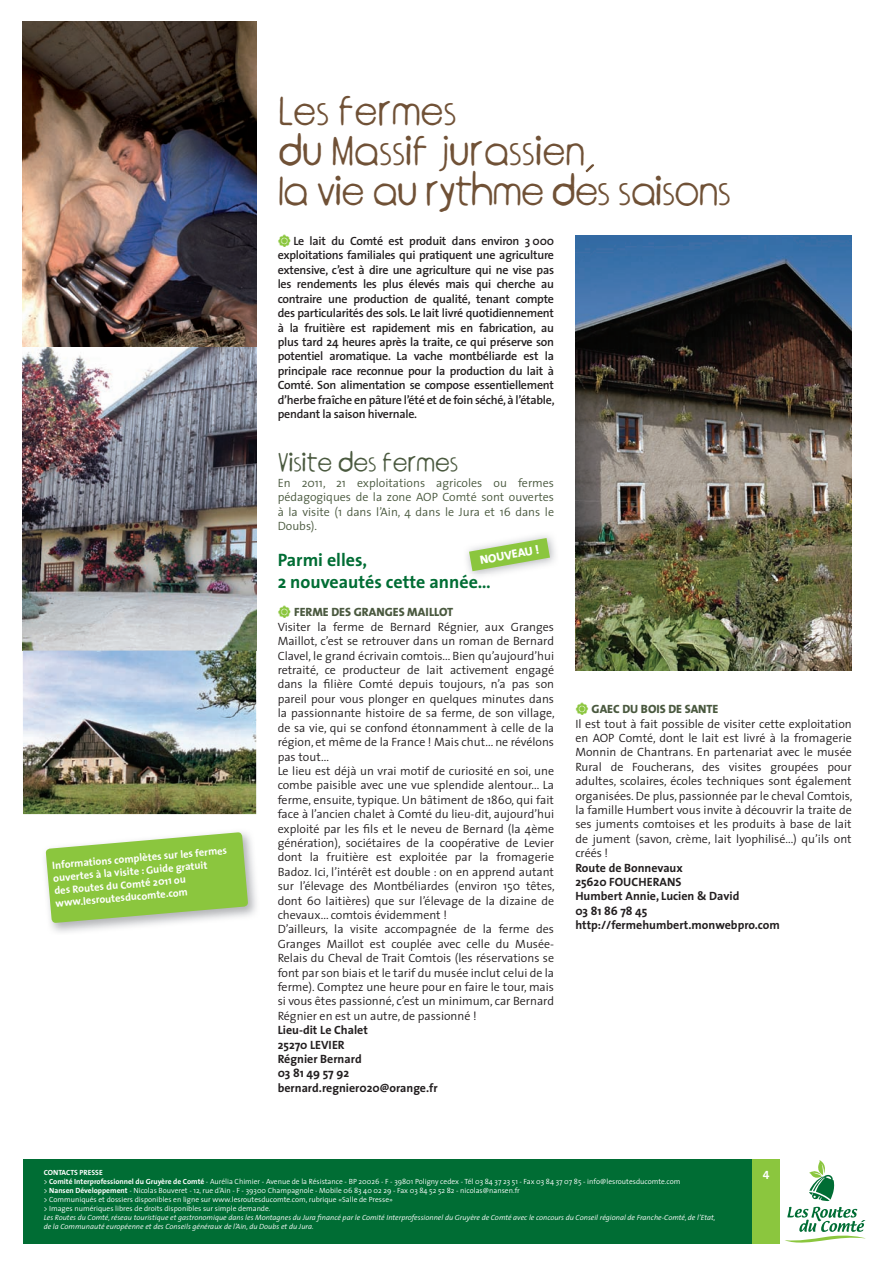
<style>
.page{position:relative;width:894px;height:1264px;background:#fff}
.page>*{position:absolute;margin:0;border:0;box-sizing:border-box;transform-origin:0 0}
.t1{font:33.3px/40px "ympyroity";color:#705136}
.t2{font:21.3px "ympyroity";color:#4a593f}
.t3{font:700 18px/21.6px "The Sans";color:#006d34}
.t4{font:300 12px/14.4px "The Sans";color:#231f20}
.t5{font:600 12px/14.4px "The Sans";letter-spacing:-.02em;color:#231f20;text-align:justify}
.t6{font:700 12px/14.4px "The Sans";color:#231f20}
.t7{font:300 12px/14.4px "The Sans";color:#4a593f;text-align:justify}
.t8{font:800 12px "The Sans";color:#4a593f}
.t9{font:800 12px "The Sans";color:#fff}
.t10{font:12px "The Sans Bold Caps";color:#fff}
.t11{font:700 10.65px/12.8px "The Sans";color:#fff}
.t12{font:300 7.5px/9px "The Sans";color:#fff}
.t13{font:italic 300 7.5px/9px "The Sans";color:#fff}
.s1{font-weight:700}
</style>
<div class="page">
<div style="left:23px;top:1159px;width:756px;height:84px;background:#006d34"></div>
<svg style="left:785px;top:1160px;width:81px;height:83px"></svg>
<div style="left:752px;top:1159px;width:27px;height:84px;background:#8bc63e"></div>
<img style="left:23px;top:21px;width:233px;height:793px">
<svg style="left:46px;top:832px;width:202px;height:91px;background:#9ecd60"></svg>
<svg style="left:586px;top:164px;width:8px;height:8px"></svg>
<img style="left:575px;top:235px;width:277px;height:435px">
<img style="left:469px;top:574px;width:21px;height:4px">
<svg style="left:469px;top:538px;width:81px;height:33px"></svg>
<p class="t11" style="left:52px;top:860px;width:177px;rotate:-5deg">Informations complètes sur les fermes ouvertes à la visite : Guide gratuit<br>des Routes du Comté 2011 ou www.lesroutesducomte.com</p>
<h1 class="t1" style="left:278px;top:94px;width:454px">Les fermes<br>du Massif jurassien<br>la vie au rythme des saisons</h1>
<p class="t5" style="left:278px;top:235px;width:278px;text-indent:16px">Le lait du Comté est produit dans environ 3 000 exploitations familiales qui pratiquent une agriculture extensive, c’est à dire une agriculture qui ne vise pas les rendements les plus élevés mais qui cherche au contraire une production de qualité, tenant compte des particularités des sols. Le lait livré quotidiennement à la fruitière est rapidement mis en fabrication, au plus tard 24 heures après la traite, ce qui préserve son potentiel aromatique. La vache montbéliarde est la principale race reconnue pour la production du lait à Comté. Son alimentation se compose essentiellement d’herbe fraîche en pâture l’été et de foin séché, à l’étable, pendant la saison hivernale.</p>
<h2 class="t2" style="left:278px;top:453px;width:182px">Visite des fermes</h2>
<p class="t7" style="left:278px;top:476px;width:278px">En 2011, 21 exploitations agricoles ou fermes pédagogiques de la zone AOP Comté sont ouvertes à la visite (1 dans l’Ain, 4 dans le Jura et 16 dans le Doubs).</p>
<h3 class="t3" style="left:278px;top:550px;width:215px">Parmi elles,<br>2 nouveautés cette ann …</h3>
<p class="t8" style="left:294px;top:607px;width:161px">FERME DES GRANGES MAILLOT</p>
<p class="t4" style="left:278px;top:620px;width:278px">Visiter la ferme de Bernard Régnier, aux Granges Maillot, c’est se retrouver dans un roman de Bernard Clavel, le grand écrivain comtois... Bien qu’aujourd’hui retraité, ce producteur de lait activement engagé dans la filière Comté depuis toujours, n’a pas son pareil pour vous plonger en quelques minutes dans la passionnante histoire de sa ferme, de son village, de sa vie, qui se confond étonnamment à celle de la région, et même de la France ! Mais chut... ne révélons pas tout...<br>Le lieu est déjà un vrai motif de curiosité en soi, une combe paisible avec une vue splendide alentour... La ferme, ensuite, typique. Un bâtiment de 1860, qui fait face à l’ancien chalet à Comté du lieu-dit, aujourd’hui exploité par les fils et le neveu de Bernard (la 4ème génération), sociétaires de la coopérative de Levier dont la fruitière est exploitée par la fromagerie Badoz. Ici, l’intérêt est double : on en apprend autant sur l’élevage des Montbéliardes (environ 150 têtes, dont 60 laitières) que sur l’élevage de la dizaine de chevaux... comtois évidemment !<br>D’ailleurs, la visite accompagnée de la ferme des Granges Maillot est couplée avec celle du Musée-Relais du Cheval de Trait Comtois (les réservations se font par son biais et le tarif du musée inclut celui de la ferme). Comptez une heure pour en faire le tour, mais si vous êtes passionné, c’est un minimum, car Bernard Régnier en est un autre, de passionné !</p>
<p class="t6" style="left:278px;top:1024px;width:162px">Lieu-dit Le Chalet<br>25270 LEVIER<br>Régnier Bernard<br>03 81 49 57 92 bernard.regnier020@orange.fr</p>
<p class="t9" style="left:479px;top:555px;width:61px;rotate:-10deg">NOUVEAU !</p>
<h3 class="t3" style="left:459px;top:572px;width:20px">ée</h3>
<p class="t8" style="left:592px;top:704px;width:128px">GAEC DU BOIS DE SANTE</p>
<p class="t4" style="left:575px;top:717px;width:278px;text-align:justify">Il est tout à fait possible de visiter cette exploitation en AOP Comté, dont le lait est livré à la fromagerie Monnin de Chantrans. En partenariat avec le musée Rural de Foucherans, des visites groupées pour adultes, scolaires, écoles techniques sont également organisées. De plus, passionnée par le cheval Comtois, la famille Humbert vous invite à découvrir la traite de ses juments comtoises et les produits à base de lait de jument (savon, crème, lait lyophilisé...) qu’ils ont créés !</p>
<p class="t6" style="left:575px;top:861px;width:206px">Route de Bonnevaux<br>25620 FOUCHERANS<br>Humbert Annie, Lucien &amp; David<br>03 81 86 78 45 http://fermehumbert.monwebpro.com</p>
<p class="t12" style="left:44px;top:1169px;width:638px"><span class="s1">CONTACTS PRESSE<br></span>&gt; <span class="s1">Comité Interprofessionnel du Gruyère de Comté</span> - Aurélia Chimier - Avenue de la Résistance - BP 20026 - F - 39801 Poligny cedex - Tél 03 84 37 23 51 - Fax 03 84 37 07 85 - info@lesroutesducomte.com &gt; <span class="s1">Nansen Développement</span> - Nicolas Bouveret - 12, rue d’Ain - F - 39300 Champagnole - Mobile 06 83 40 02 29 - Fax 03 84 52 52 82 - nicolas@nansen.fr<br>&gt; Communiqués et dossiers disponibles en ligne sur www.lesroutesducomte.com, rubrique «Salle de Presse»<br>&gt; Images numériques libres de droits disponibles sur simple demande.</p>
<p class="t13" style="left:44px;top:1214px;width:673px">Les Routes du Comté, réseau touristique et gastronomique dans les Montagnes du Jura financé par le Comité Interprofessionnel du Gruyère de Comté avec le concours du Conseil régional de Franche-Comté, de l’Etat, de la Communauté européenne et des Conseils généraux de l’Ain, du Doubs et du Jura.</p>
<p class="t10" style="left:763px;top:1167px;width:8px">4</p>
</div>
